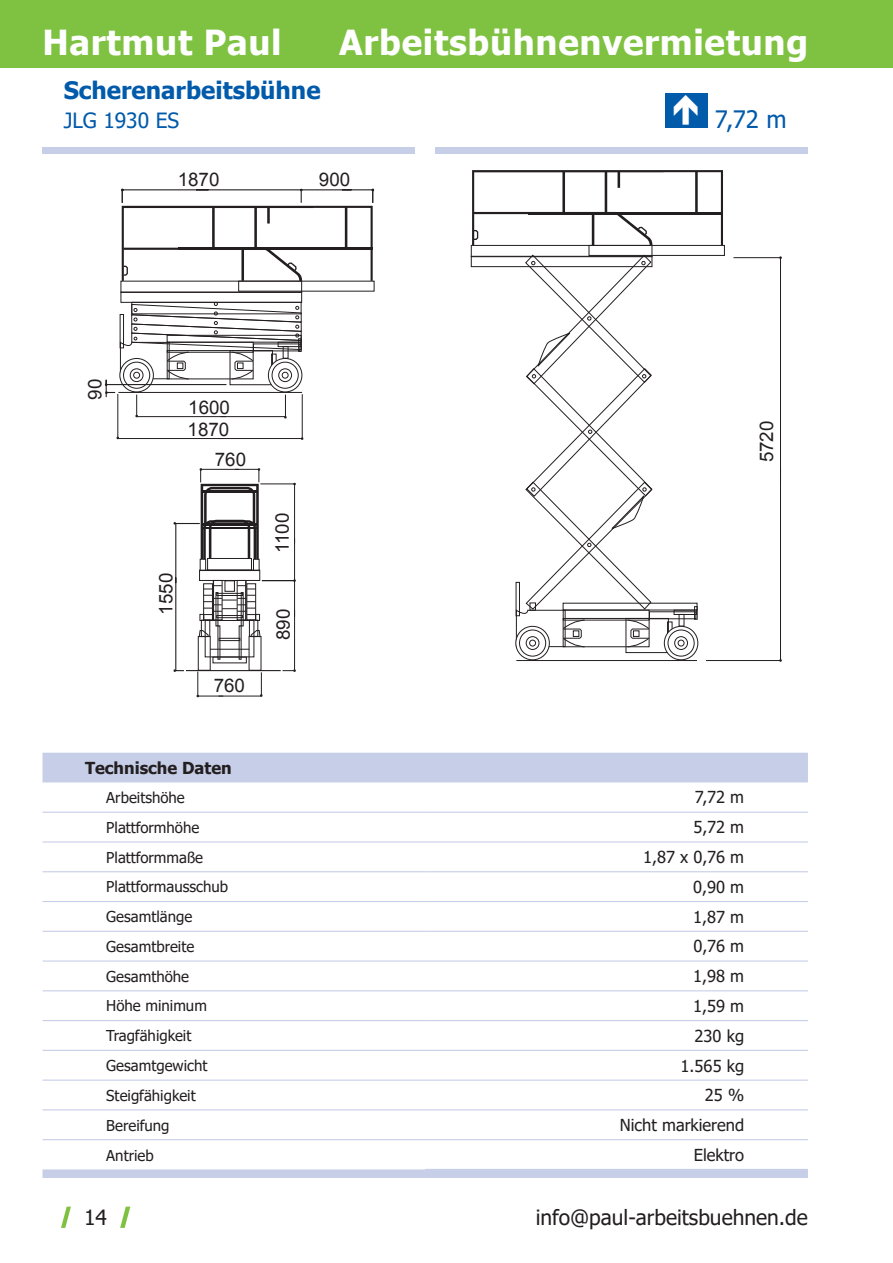
<style>
.page{position:relative;width:893px;height:1263px;background:#fff}
.page>*{position:absolute;margin:0;border:0;box-sizing:border-box;transform-origin:0 0}
.t1{font:700 34.5px "Tahoma";letter-spacing:.02em;color:#fff}
.t2{font:700 24px "Tahoma";color:#015aaa}
.t3{font:24px "Tahoma";color:#015aaa}
.t4{font:21px "Tahoma";color:#231f20}
.t5{font:21px "Tahoma";color:#015aaa}
.t6{font:18.75px/22.2px "Arial";color:#231f20}
.t7{font:16.5px "Tahoma";color:#231f20}
.t8{font:700 16.5px "Tahoma";color:#231f20}
.t9{font:15px "Tahoma";color:#231f20}
</style>
<div class="page">
<div style="left:0;top:0;width:893px;height:68px;background:#7fc241"></div>
<div style="left:43px;top:148px;width:372px;height:6px;background:#c7cee8"></div>
<div style="left:436px;top:148px;width:372px;height:6px;background:#c7cee8"></div>
<svg style="left:61px;top:1206px;width:10px;height:22px"></svg>
<svg style="left:120px;top:1206px;width:10px;height:22px"></svg>
<svg style="left:43px;top:753px;width:765px;height:425px"></svg>
<hr style="left:425px;top:812px;width:383px;height:1px;background:#c7cee8">
<hr style="left:425px;top:841px;width:383px;height:1px;background:#c7cee8">
<hr style="left:425px;top:871px;width:383px;height:1px;background:#c7cee8">
<hr style="left:425px;top:901px;width:383px;height:1px;background:#c7cee8">
<hr style="left:425px;top:931px;width:383px;height:1px;background:#c7cee8">
<hr style="left:425px;top:960px;width:383px;height:2px;background:#c7cee8">
<hr style="left:425px;top:990px;width:383px;height:1px;background:#c7cee8">
<hr style="left:43px;top:1020px;width:382px;height:1px;background:#c7cee8">
<hr style="left:425px;top:1020px;width:383px;height:1px;background:#c7cee8">
<hr style="left:425px;top:1050px;width:383px;height:1px;background:#c7cee8">
<hr style="left:425px;top:1079px;width:383px;height:2px;background:#c7cee8">
<hr style="left:425px;top:1109px;width:383px;height:1px;background:#c7cee8">
<hr style="left:43px;top:812px;width:382px;height:1px;background:#c7cee8">
<hr style="left:425px;top:1139px;width:383px;height:1px;background:#c7cee8">
<hr style="left:43px;top:841px;width:382px;height:1px;background:#c7cee8">
<hr style="left:43px;top:871px;width:382px;height:1px;background:#c7cee8">
<hr style="left:43px;top:901px;width:382px;height:1px;background:#c7cee8">
<hr style="left:43px;top:931px;width:382px;height:1px;background:#c7cee8">
<hr style="left:43px;top:960px;width:382px;height:2px;background:#c7cee8">
<hr style="left:43px;top:990px;width:382px;height:1px;background:#c7cee8">
<hr style="left:43px;top:1050px;width:382px;height:1px;background:#c7cee8">
<hr style="left:43px;top:1079px;width:382px;height:2px;background:#c7cee8">
<hr style="left:43px;top:1109px;width:382px;height:1px;background:#c7cee8">
<hr style="left:43px;top:1139px;width:382px;height:1px;background:#c7cee8">
<hr style="left:425px;top:1169px;width:383px;height:1px;background:#c7cee8">
<div style="left:665px;top:94px;width:42px;height:34px;background:#015aaa"></div>
<div style="left:588px;top:245px;width:137px;height:11px;border:1px solid #231f20"></div>
<div style="left:625px;top:618px;width:44px;height:35px;border:1px solid #231f20"></div>
<div style="left:674px;top:610px;width:23px;height:5px;border:1px solid #231f20"></div>
<div style="left:679px;top:614px;width:5px;height:12px;border:1px solid #231f20"></div>
<div style="left:694px;top:606px;width:4px;height:14px;border:1px solid #231f20"></div>
<svg style="left:516px;top:626px;width:33px;height:34px"></svg>
<div style="left:515px;top:626px;width:35px;height:34px;border:1px solid #231f20;border-radius:50%"></div>
<div style="left:519px;top:629px;width:27px;height:28px;border:1px solid #231f20;border-radius:50%"></div>
<div style="left:526px;top:636px;width:13px;height:14px;border:1px solid #231f20;border-radius:50%"></div>
<svg style="left:664px;top:626px;width:34px;height:34px"></svg>
<div style="left:664px;top:626px;width:34px;height:34px;border:1px solid #231f20;border-radius:50%"></div>
<div style="left:667px;top:629px;width:28px;height:28px;border:1px solid #231f20;border-radius:50%"></div>
<div style="left:674px;top:636px;width:14px;height:14px;border:1px solid #231f20;border-radius:50%"></div>
<svg style="left:678px;top:640px;width:6px;height:6px"></svg>
<svg style="left:515px;top:254px;width:138px;height:394px"></svg>
<div style="left:573px;top:630px;width:6px;height:7px;border:1px solid #231f20"></div>
<div style="left:633px;top:630px;width:6px;height:7px;border:1px solid #231f20"></div>
<div style="left:516px;top:582px;width:4px;height:34px;border:1px solid #231f20"></div>
<div style="left:471px;top:256px;width:181px;height:11px;border:1px solid #231f20"></div>
<div style="left:471px;top:245px;width:181px;height:12px;border:1px solid #231f20"></div>
<svg style="left:472px;top:170px;width:251px;height:75px"></svg>
<div style="left:529px;top:602px;width:7px;height:9px;border:1px solid #231f20"></div>
<svg style="left:706px;top:256px;width:76px;height:406px"></svg>
<hr style="left:516px;top:660px;width:181px;height:1px;background:#231f20">
<div style="left:120px;top:281px;width:182px;height:12px;border:1px solid #231f20"></div>
<svg style="left:121px;top:189px;width:253px;height:92px"></svg>
<svg style="left:104px;top:302px;width:199px;height:138px"></svg>
<svg style="left:173px;top:468px;width:123px;height:229px"></svg>
<h1 class="t1" style="left:43px;top:19px;width:241px">Hartmut Paul</h1>
<h1 class="t1" style="left:339px;top:19px;width:470px">Arbeitsbühnenvermietung</h1>
<h2 class="t2" style="left:64px;top:74px;width:258px">Scherenarbeitsbühne</h2>
<h3 class="t5" style="left:64px;top:106px;width:117px">JLG 1930 ES</h3>
<h2 class="t3" style="left:715px;top:103px;width:73px">7,72 m</h2>
<p class="t6" style="left:178px;top:168px;width:43px">1870</p>
<p class="t6" style="left:319px;top:168px;width:33px">900</p>
<p class="t6" style="left:84px;top:400px;width:22px;rotate:-90deg">90</p>
<p class="t6" style="left:188px;top:397px;width:44px">1600<br>1870</p>
<p class="t6" style="left:215px;top:448px;width:33px">760</p>
<p class="t6" style="left:155px;top:615px;width:43px;rotate:-90deg">1550</p>
<p class="t6" style="left:214px;top:675px;width:33px">760</p>
<p class="t6" style="left:271px;top:553px;width:42px;rotate:-90deg">1100</p>
<p class="t6" style="left:272px;top:640px;width:33px;rotate:-90deg">890</p>
<p class="t6" style="left:756px;top:462px;width:43px;rotate:-90deg">5720</p>
<p class="t8" style="left:85px;top:756px;width:148px">Technische Daten</p>
<p class="t9" style="left:106px;top:787px;width:80px">Arbeitshöhe</p>
<p class="t7" style="left:695px;top:786px;width:51px">7,72 m</p>
<p class="t9" style="left:106px;top:817px;width:95px">Plattformhöhe</p>
<p class="t7" style="left:693px;top:816px;width:52px">5,72 m</p>
<p class="t9" style="left:106px;top:847px;width:98px">Plattformmaße</p>
<p class="t7" style="left:643px;top:846px;width:103px">1,87 x 0,76 m</p>
<p class="t9" style="left:106px;top:877px;width:123px">Plattformausschub</p>
<p class="t7" style="left:693px;top:876px;width:53px">0,90 m</p>
<p class="t9" style="left:106px;top:907px;width:87px">Gesamtlänge</p>
<p class="t7" style="left:693px;top:906px;width:53px">1,87 m</p>
<p class="t9" style="left:106px;top:936px;width:89px">Gesamtbreite</p>
<p class="t7" style="left:693px;top:935px;width:52px">0,76 m</p>
<p class="t9" style="left:106px;top:966px;width:84px">Gesamthöhe</p>
<p class="t7" style="left:693px;top:965px;width:53px">1,98 m</p>
<p class="t9" style="left:106px;top:996px;width:102px">Höhe minimum</p>
<p class="t7" style="left:693px;top:995px;width:53px">1,59 m</p>
<p class="t9" style="left:106px;top:1026px;width:87px">Tragfähigkeit</p>
<p class="t7" style="left:695px;top:1025px;width:51px">230 kg</p>
<p class="t9" style="left:106px;top:1055px;width:103px">Gesamtgewicht</p>
<p class="t7" style="left:681px;top:1054px;width:65px">1.565 kg</p>
<p class="t9" style="left:106px;top:1085px;width:91px">Steigfähigkeit</p>
<p class="t7" style="left:705px;top:1084px;width:41px">25 %</p>
<p class="t9" style="left:106px;top:1115px;width:65px">Bereifung</p>
<p class="t7" style="left:620px;top:1114px;width:126px">Nicht markierend</p>
<p class="t9" style="left:106px;top:1145px;width:49px">Antrieb</p>
<p class="t7" style="left:694px;top:1144px;width:52px">Elektro</p>
<h3 class="t4" style="left:84px;top:1203px;width:24px">14</h3>
<h3 class="t4" style="left:536px;top:1203px;width:274px">info@paul-arbeitsbuehnen.de</h3>
</div>
